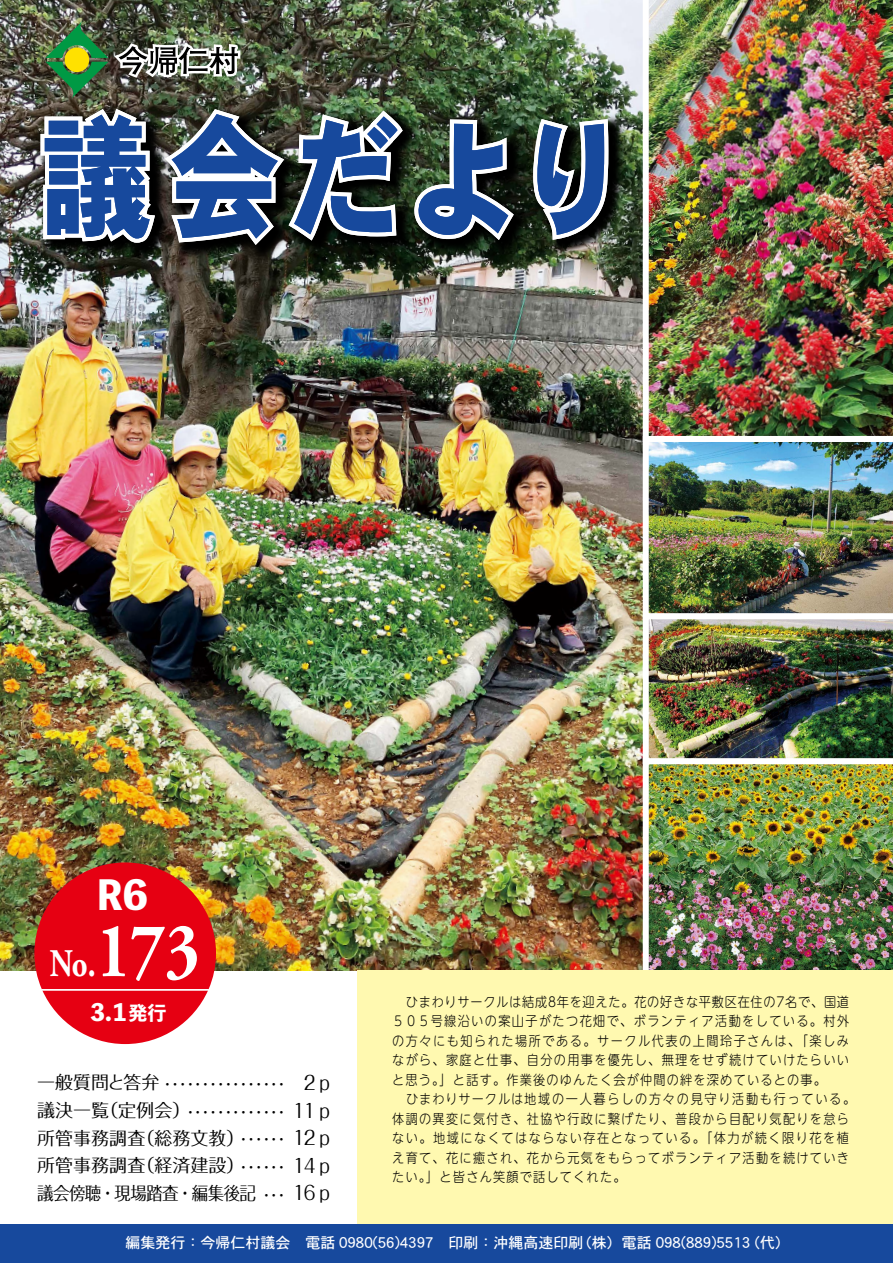
<style>
.page{position:relative;width:893px;height:1263px;background:#fff}
.page>*{position:absolute;margin:0;border:0;box-sizing:border-box;transform-origin:0 0}
.t1{font:700 78.3px "Adobe Garamond Pro";color:#fff;scale:.84 1}
.t2{font:800 39.45px "Toppan Bunkyu Midashi Gothic Std N";color:#fff}
.t3{font:700 39px "Adobe Garamond Pro";color:#fff;scale:.79 1}
.t4{font:800 22.95px "Toppan Bunkyu Midashi Gothic Std N";color:#fff}
.t5{font:19.2px/27.6px "Folk Pro";letter-spacing:.195em;color:#000;text-align:center}
.t6{font:800 19.05px "Toppan Bunkyu Midashi Gothic Std N";color:#fff}
.t7{font:18px/27.6px "Folk Pro";color:#000}
.t8{font:18px/27.6px "Folk Pro";letter-spacing:-.04em;color:#000}
.t9{font:15.15px/27.6px "Folk Pro";color:#000;text-align:right}
.t10{font:15px "DFPHS Gothic CID W5";color:#fff}
.t11{font:300 13.5px/19.5px "UD Shin M Go Pr 6";letter-spacing:.11em;color:#000;text-align:justify;scale:.9 1}
.s1{font-size:39px}
</style>
<div class="page">
<img style="left:0;top:0;width:643px;height:970px">
<svg style="left:34px;top:862px;width:182px;height:182px;background:#df2b30"></svg>
<img style="left:0;top:54px;width:643px;height:258px">
<img style="left:36px;top:20px;width:483px;height:231px">
<svg style="left:528px;top:114px;width:85px;height:131px"></svg>
<img style="left:648px;top:764px;width:245px;height:206px">
<img style="left:648px;top:619px;width:245px;height:140px">
<img style="left:648px;top:442px;width:245px;height:172px">
<img style="left:648px;top:0;width:245px;height:436px">
<div style="left:358px;top:970px;width:535px;height:293px;background:#fff9b0"></div>
<div style="left:0;top:1224px;width:893px;height:39px;background:#17499d"></div>
<h2 class="t2" style="left:97px;top:865px;width:53px">R6</h2>
<h1 class="t1" style="left:88px;top:906px;width:135px"><span class="s1">.</span>173</h1>
<h3 class="t3" style="left:50px;top:941px;width:50px">No</h3>
<h3 class="t4" style="left:91px;top:995px;width:37px">3.1</h3>
<h3 class="t6" style="left:129px;top:998px;width:39px">発行</h3>
<h3 class="t7" style="left:100px;top:1066px;width:92px;text-indent:-63px">一般質問と答弁<br>（定例会(</h3>
<p class="t9" style="left:160px;top:1068px;width:130px">・・・・・・・・・・・・・・・・・・・・・・・・・・・・・<br>・・・・・・<br>・・・・・・<br>・・・</p>
<h3 class="t7" style="left:37px;top:1094px;width:74px">議決一覧</h3>
<h3 class="t7" style="left:136px;top:1121px;width:110px;text-indent:-99px">所管事務調査<br>（経済建設(</h3>
<h3 class="t7" style="left:136px;top:1121px;width:110px">（総務文教(</h3>
<h3 class="t8" style="left:37px;top:1149px;width:220px">所管事務調査<br>議会傍聴・現場踏査・編集後記</h3>
<h3 class="t5" style="left:293px;top:1066px;width:38px">2p<br>11p<br>12p<br>14p<br>16p</h3>
<p class="t11" style="left:392px;top:991px;width:509px;text-indent:14px">ひまわりサークルは結成8年を迎えた。花の好きな平敷区在住の7名で、国道５０５号線沿いの案山子がたつ花畑で、ボランティア活動をしている。村外の方々にも知られた場所である。サークル代表の上間玲子さんは、「楽しみながら、家庭と仕事、自分の用事を優先し、無理をせず続けていけたらいいと思う。」と話す。作業後のゆんたく会が仲間の絆を深めているとの事。</p>
<p class="t11" style="left:392px;top:1089px;width:516px;text-align:left;text-indent:14px">ひまわりサークルは地域の一人暮らしの方々の見守り活動も行っている。体調の異変に気付き、社協や行政に繋げたり、普段から目配り気配りを怠らない。地域になくてはならない存在となっている。「体力が続く限り花を植え育て、花に癒され、花から元気をもらってボランティア活動を続けていきたい。」と皆さん笑顔で話してくれた。</p>
<p class="t10" style="left:125px;top:1235px;width:460px">編集発行：今帰仁村議会　電話 0980(56)4397　印刷：沖縄高速印刷</p>
<p class="t10" style="left:745px;top:1235px;width:46px">（代(</p>
<p class="t10" style="left:577px;top:1235px;width:175px">（株）電話 098(889)5513</p>
</div>
